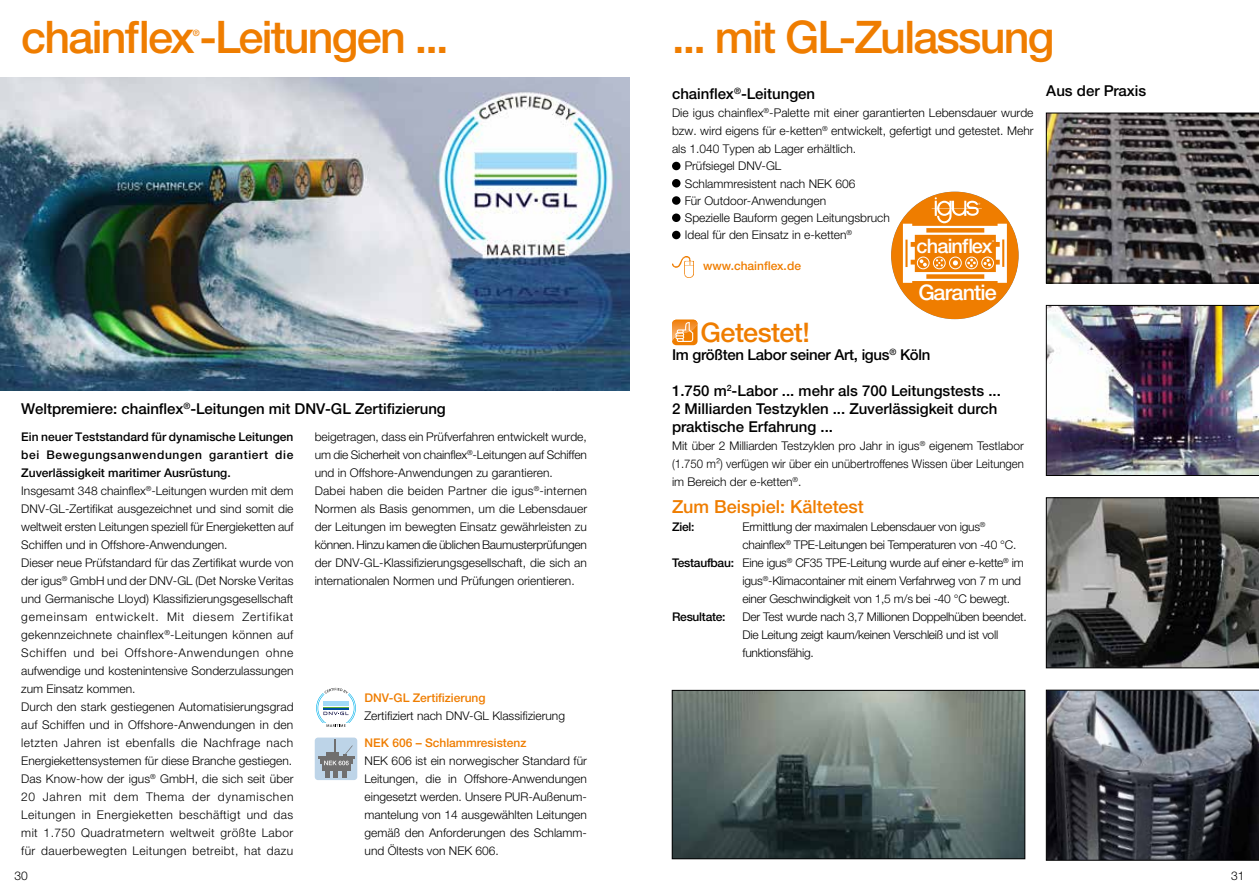
<style>
.page{position:relative;width:1259px;height:893px;background:#fff}
.page>*{position:absolute;margin:0;border:0;box-sizing:border-box;transform-origin:0 0}
.t1{font:500 45px "Helvetica Neue LTW1 G";letter-spacing:-.04em;color:#ef7d00}
.t2{font:500 27px "Helvetica Neue LTW1 G";letter-spacing:-.02em;color:#ef7d00}
.t3{font:500 21.6px "Helvetica Neue LTW1 G";letter-spacing:-.04em;color:#fff}
.t4{font:500 19.95px "Helvetica Neue LTW1 G";letter-spacing:-.04em;color:#fff}
.t5{font:500 18px "Helvetica Neue LTW1 G";color:#ef7d00}
.t6{font:500 15px/18px "Helvetica Neue LTW1 G";color:#000}
.t7{font:500 15px "Helvetica Neue LTW1 G";letter-spacing:-.02em;color:#000}
.t8{font:300 12px/18px "Helvetica Neue LTW1 G";color:#000}
.t9{font:300 12px/18px "Helvetica Neue LTW1 G";letter-spacing:-.02em;color:#000}
.t10{font:500 12px "Helvetica Neue LTW1 G";color:#ef7d00}
.t11{font:500 12px "Helvetica Neue LTW1 G";letter-spacing:-.02em;color:#000}
.t12{font:500 8.7px "Helvetica Neue LTW1 G";color:#ef7d00}
.t13{font:500 2.7px "Helvetica Neue LTW1 G";color:#fff}
.s1{font-weight:500}
</style>
<div class="page">
<svg style="left:1046px;top:690px;width:213px;height:170px"></svg>
<svg style="left:1046px;top:498px;width:213px;height:170px"></svg>
<svg style="left:1046px;top:113px;width:213px;height:170px"></svg>
<img style="left:1046px;top:305px;width:213px;height:171px">
<svg style="left:316px;top:687px;width:40px;height:40px"></svg>
<div style="left:315px;top:738px;width:42px;height:42px;background:#bdd4e8;border-radius:3px"></div>
<div style="left:320px;top:756px;width:33px;height:8px;background:#706f6f"></div>
<hr style="left:325px;top:767px;width:4px;height:11px;background:#706f6f">
<div style="left:322px;top:759px;width:28px;height:12px;background:#706f6f"></div>
<div style="left:342px;top:767px;width:5px;height:11px;background:#706f6f"></div>
<hr style="left:334px;top:767px;width:4px;height:11px;background:#706f6f">
<hr style="left:318px;top:756px;width:37px;height:3px;background:#706f6f">
<svg style="left:324px;top:739px;width:29px;height:26px"></svg>
<img style="left:674px;top:692px;width:349px;height:165px">
<div style="left:672px;top:690px;width:353px;height:169px;border:1px solid #000"></div>
<div style="left:891px;top:192px;width:127px;height:127px;background:#ef7d00;border-radius:50%"></div>
<svg style="left:903px;top:197px;width:104px;height:86px"></svg>
<img style="left:0;top:77px;width:629px;height:313px">
<svg style="left:672px;top:320px;width:25px;height:25px"></svg>
<div style="left:672px;top:162px;width:8px;height:8px;background:#000;border-radius:50%"></div>
<div style="left:672px;top:179px;width:8px;height:9px;background:#000;border-radius:50%"></div>
<div style="left:672px;top:196px;width:8px;height:9px;background:#000;border-radius:50%"></div>
<div style="left:672px;top:213px;width:8px;height:9px;background:#000;border-radius:50%"></div>
<div style="left:672px;top:231px;width:8px;height:8px;background:#000;border-radius:50%"></div>
<img style="left:672px;top:257px;width:21px;height:20px">
<p class="t12" style="left:193px;top:28px;width:8px">®</p>
<h1 class="t1" style="left:672px;top:10px;width:384px">... mit GL-Zulassung</h1>
<h1 class="t1" style="left:21px;top:10px;width:429px">chainflex-Leitungen ...</h1>
<p class="t6" style="left:21px;top:400px;width:426px">Weltpremiere: chainflex<sup>®</sup>-Leitungen mit DNV-GL Zertifizierung</p>
<p class="t8" style="left:21px;top:428px;width:274px"><span class="s1">Ein neuer Teststandard für dynamische Leitungen bei Bewegungsanwendungen garantiert die Zuverlässigkeit maritimer Ausrüstung.<br></span>Insgesamt 348 chainflex<sup>®</sup>-Leitungen wurden mit dem DNV-GL-Zertifikat ausgezeichnet und sind somit die weltweit ersten Leitungen speziell für Energieketten auf Schiffen und in Offshore-Anwendungen.<br>Dieser neue Prüfstandard für das Zertifikat wurde von der igus<sup>®</sup> GmbH und der DNV-GL (Det Norske Veritas und Germanische Lloyd) Klassifizierungsgesellschaft gemeinsam entwickelt. Mit diesem Zertifikat gekennzeichnete chainflex<sup>®</sup>-Leitungen können auf Schiffen und bei Offshore-Anwendungen ohne aufwendige und kostenintensive Sonderzulassungen zum Einsatz kommen.<br>Durch den stark gestiegenen Automatisierungsgrad auf Schiffen und in Offshore-Anwendungen in den letzten Jahren ist ebenfalls die Nachfrage nach Energiekettensystemen für diese Branche gestiegen.<br>Das Know-how der igus<sup>®</sup> GmbH, die sich seit über 20 Jahren mit dem Thema der dynamischen Leitungen in Energieketten beschäftigt und das mit 1.750 Quadratmetern weltweit größte Labor für dauerbewegten Leitungen betreibt, hat dazu</p>
<p class="t8" style="left:315px;top:428px;width:274px">beigetragen, dass ein Prüfverfahren entwickelt wurde, um die Sicherheit von chainflex<sup>®</sup>-Leitungen auf Schiffen und in Offshore-Anwendungen zu garantieren.<br>Dabei haben die beiden Partner die igus<sup>®</sup>-internen Normen als Basis genommen, um die Lebensdauer der Leitungen im bewegten Einsatz gewährleisten zu können. Hinzu kamen die üblichen Baumusterprüfungen der DNV-GL-Klassifizierungsgesellschaft, die sich an internationalen Normen und Prüfungen orientieren.</p>
<p class="t10" style="left:364px;top:691px;width:122px">DNV-GL Zertifizierung</p>
<p class="t8" style="left:364px;top:707px;width:202px">Zertifiziert nach DNV-GL Klassifizierung</p>
<p class="t10" style="left:364px;top:736px;width:163px">NEK 606 – Schlammresistenz</p>
<p class="t8" style="left:364px;top:752px;width:224px;text-align:justify">NEK 606 ist ein norwegischer Standard für Leitungen, die in Offshore-Anwendungen eingesetzt werden. Unsere PUR-Außenum&shy;mantelung von 14 ausgewählten Leitungen gemäß den Anforderungen des Schlamm&shy;und Öltests von NEK 606.</p>
<p class="t6" style="left:672px;top:85px;width:145px">chainflex<sup>®</sup>-Leitungen</p>
<p class="t8" style="left:672px;top:104px;width:363px">Die igus chainflex<sup>®</sup>-Palette mit einer garantierten Lebensdauer wurde</p>
<p class="t8" style="left:672px;top:122px;width:363px">bzw. wird eigens für e-ketten<sup>®</sup> entwickelt, gefertigt und getestet. Mehr</p>
<p class="t8" style="left:672px;top:140px;width:186px">als 1.040 Typen ab Lager erhältlich.</p>
<p class="t8" style="left:685px;top:157px;width:98px">Prüfsiegel DNV-GL</p>
<p class="t8" style="left:685px;top:174px;width:172px">Schlammresistent nach NEK 606</p>
<p class="t8" style="left:685px;top:191px;width:143px">Für Outdoor-Anwendungen</p>
<p class="t8" style="left:685px;top:209px;width:207px">Spezielle Bauform gegen Leitungsbruch</p>
<p class="t8" style="left:685px;top:226px;width:169px">Ideal für den Einsatz in e-ketten<sup>®</sup></p>
<p class="t10" style="left:703px;top:259px;width:99px">www.chainflex.de</p>
<h3 class="t4" style="left:916px;top:233px;width:78px">chainflex</h3>
<p class="t13" style="left:992px;top:239px;width:4px">®</p>
<h3 class="t3" style="left:918px;top:279px;width:80px">Garantie</h3>
<h2 class="t2" style="left:700px;top:316px;width:111px">Getestet!</h2>
<p class="t7" style="left:672px;top:346px;width:260px">Im größten Labor seiner Art, igus<sup>®</sup> Köln</p>
<p class="t6" style="left:672px;top:382px;width:330px">1.750 m<sup>2</sup>-Labor ... mehr als 700 Leitungstests ...<br>2 Milliarden Testzyklen ... Zuverlässigkeit durch praktische Erfahrung ...</p>
<p class="t8" style="left:672px;top:437px;width:353px;text-align:justify">Mit über 2 Milliarden Testzyklen pro Jahr in igus<sup>®</sup> eigenem Testlabor (1.750 m²) verfügen wir über ein unübertroffenes Wissen über Leitungen im Bereich der e-ketten<sup>®</sup>.</p>
<h3 class="t5" style="left:672px;top:496px;width:193px">Zum Beispiel: Kältetest</h3>
<p class="t11" style="left:672px;top:520px;width:24px">Ziel:</p>
<p class="t9" style="left:742px;top:518px;width:244px">Ermittlung der maximalen Lebensdauer von igus<sup>®</sup></p>
<p class="t9" style="left:742px;top:536px;width:275px">chainflex<sup>®</sup> TPE-Leitungen bei Temperaturen von -40 °C.</p>
<p class="t9" style="left:672px;top:554px;width:353px"><span class="s1">Testaufbau:</span> Eine igus<sup>®</sup> CF35 TPE-Leitung wurde auf einer e-kette<sup>®</sup> im</p>
<p class="t9" style="left:742px;top:572px;width:280px">igus<sup>®</sup>-Klimacontainer mit einem Verfahrweg von 7 m und</p>
<p class="t9" style="left:742px;top:590px;width:269px">einer Geschwindigkeit von 1,5 m/s bei -40 °C bewegt.</p>
<p class="t11" style="left:672px;top:610px;width:55px">Resultate:</p>
<p class="t9" style="left:742px;top:608px;width:286px">Der Test wurde nach 3,7 Millionen Doppelhüben beendet.<br>Die Leitung zeigt kaum/keinen Verschleiß und ist voll funktionsfähig.</p>
<p class="t6" style="left:1046px;top:81px;width:102px">Aus der Praxis</p>
<p class="t8" style="left:15px;top:867px;width:15px">30</p>
<p class="t8" style="left:1231px;top:867px;width:15px">31</p>
</div>
